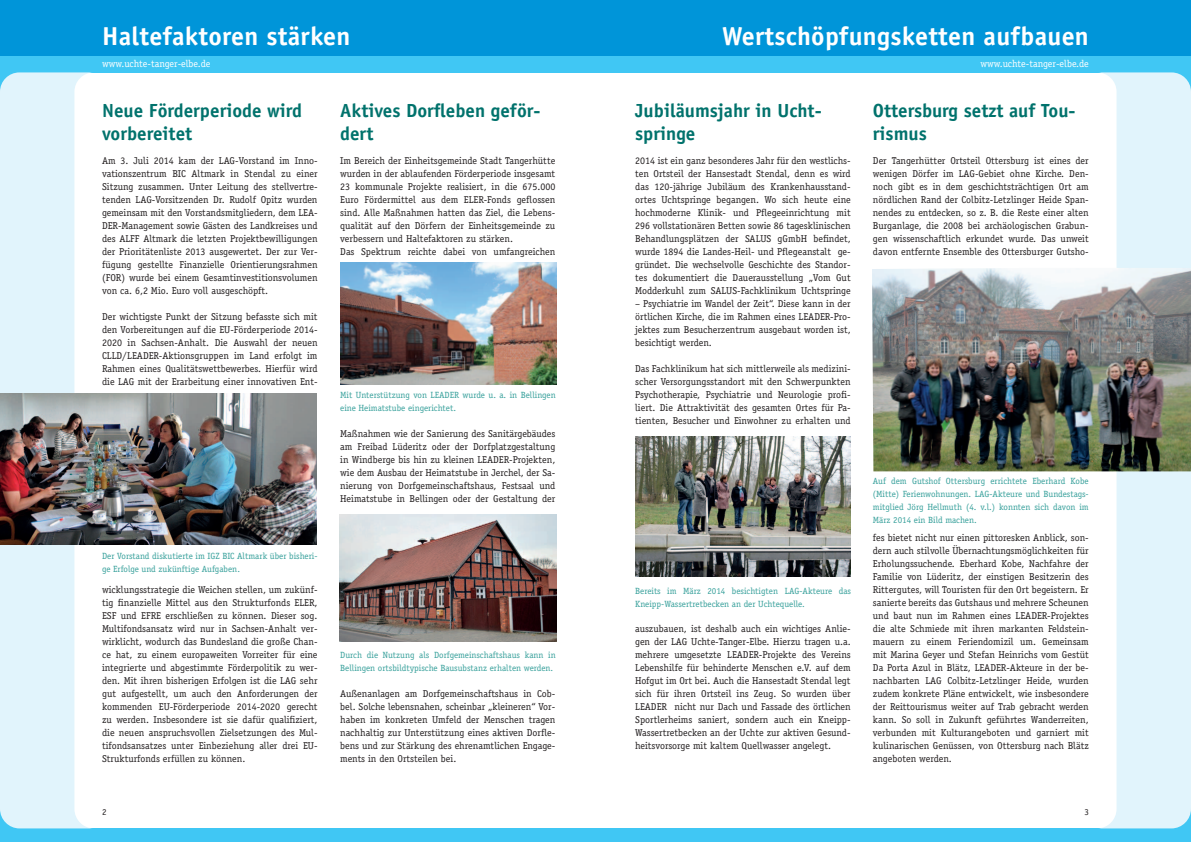
<style>
.page{position:relative;width:1191px;height:842px;background:#fff}
.page>*{position:absolute;margin:0;border:0;box-sizing:border-box;transform-origin:0 0}
.t1{font:700 26px "Officina Sans";letter-spacing:.01em;color:#fff}
.t2{font:700 19px/22.8px "Officina Sans";color:#00726c}
.t3{font:10px/13px "Officina Serif";color:#231f20;text-align:justify}
.t4{font:10px "Officina Serif";color:#fff}
.t5{font:9px/13px "Officina Serif";color:#39a19c}
.t6{font:9px "Officina Sans";color:#231f20}
</style>
<div class="page">
<div style="left:0;top:828px;width:1191px;height:14px;background:#40c7f4"></div>
<div style="left:0;top:55px;width:1191px;height:17px;background:#40c7f4"></div>
<div style="left:0;top:0;width:1191px;height:55px;background:#0095d9"></div>
<svg style="left:1097px;top:72px;width:94px;height:756px;fill:#e1f4fc"></svg>
<svg style="left:0;top:72px;width:94px;height:756px;fill:#e1f4fc"></svg>
<img style="left:635px;top:436px;width:215px;height:141px">
<img style="left:872px;top:268px;width:319px;height:203px">
<img style="left:339px;top:514px;width:217px;height:127px">
<img style="left:0;top:393px;width:317px;height:151px">
<img style="left:340px;top:262px;width:216px;height:122px">
<h1 class="t1" style="left:102px;top:20px;width:250px">Haltefaktoren stärken</h1>
<p class="t4" style="left:102px;top:58px;width:110px">www.uchte-tanger-elbe.de</p>
<h2 class="t2" style="left:102px;top:99px;width:201px">Neue Förderperiode wird vorbereitet</h2>
<p class="t3" style="left:102px;top:154px;width:217px">Am 3. Juli 2014 kam der LAG-Vorstand im Inno&shy;vationszentrum BIC Altmark in Stendal zu einer Sitzung zusammen. Unter Leitung des stellvertre&shy;tenden LAG-Vorsitzenden Dr. Rudolf Opitz wurden gemeinsam mit den Vorstandsmitgliedern, dem LEA-DER-Management sowie Gästen des Landkreises und des ALFF Altmark die letzten Projektbewilligungen der Prioritätenliste 2013 ausgewertet. Der zur Ver&shy;fügung gestellte Finanzielle Orientierungsrahmen (FOR) wurde bei einem Gesamtinvestitionsvolumen von ca. 6,2 Mio. Euro voll ausgeschöpft.</p>
<p class="t3" style="left:102px;top:310px;width:217px">Der wichtigste Punkt der Sitzung befasste sich mit den Vorbereitungen auf die EU-Förderperiode 2014- 2020 in Sachsen-Anhalt. Die Auswahl der neuen CLLD/LEADER-Aktionsgruppen im Land erfolgt im Rahmen eines Qualitätswettbewerbes. Hierfür wird die LAG mit der Erarbeitung einer innovativen Ent-</p>
<p class="t5" style="left:102px;top:549px;width:217px">Der Vorstand diskutierte im IGZ BIC Altmark über bisheri&shy;ge Erfolge und zukünftige Aufgaben.</p>
<p class="t3" style="left:102px;top:583px;width:217px">wicklungsstrategie die Weichen stellen, um zukünf&shy;tig finanzielle Mittel aus den Strukturfonds ELER, ESF und EFRE erschließen zu können. Dieser sog.<br>Multifondsansatz wird nur in Sachsen-Anhalt ver&shy;wirklicht, wodurch das Bundesland die große Chan&shy;ce hat, zu einem europaweiten Vorreiter für eine integrierte und abgestimmte Förderpolitik zu wer&shy;den. Mit ihren bisherigen Erfolgen ist die LAG sehr gut aufgestellt, um auch den Anforderungen der kommenden EU-Förderperiode 2014-2020 gerecht zu werden. Insbesondere ist sie dafür qualifiziert, die neuen anspruchsvollen Zielsetzungen des Mul&shy;tifondsansatzes unter Einbeziehung aller drei EU-Strukturfonds erfüllen zu können.</p>
<h2 class="t2" style="left:340px;top:99px;width:202px">Aktives Dorfleben geför&shy;dert</h2>
<p class="t3" style="left:340px;top:154px;width:217px;text-align:left">Im Bereich der Einheitsgemeinde Stadt Tangerhütte wurden in der ablaufenden Förderperiode insgesamt 23 kommunale Projekte realisiert, in die 675.000<br>Euro Fördermittel aus dem ELER-Fonds geflossen sind. Alle Maßnahmen hatten das Ziel, die Lebens&shy;qualität auf den Dörfern der Einheitsgemeinde zu verbessern und Haltefaktoren zu stärken.<br>Das Spektrum reichte dabei von umfangreichen</p>
<p class="t5" style="left:340px;top:388px;width:217px">Mit Unterstützung von LEADER wurde u. a. in Bellingen eine Heimatstube eingerichtet.</p>
<p class="t3" style="left:340px;top:427px;width:217px">Maßnahmen wie der Sanierung des Sanitärgebäudes am Freibad Lüderitz oder der Dorfplatzgestaltung in Windberge bis hin zu kleinen LEADER-Projekten, wie dem Ausbau der Heimatstube in Jerchel, der Sa&shy;nierung von Dorfgemeinschaftshaus, Festsaal und Heimatstube in Bellingen oder der Gestaltung der</p>
<p class="t5" style="left:340px;top:648px;width:217px">Durch die Nutzung als Dorfgemeinschaftshaus kann in<br>Bellingen ortsbildtypische Bausubstanz erhalten werden.</p>
<p class="t3" style="left:340px;top:687px;width:216px">Außenanlagen am Dorfgemeinschaftshaus in Cob&shy;bel. Solche lebensnahen, scheinbar „kleineren“ Vor&shy;haben im konkreten Umfeld der Menschen tragen nachhaltig zur Unterstützung eines aktiven Dorfle&shy;bens und zur Stärkung des ehrenamtlichen Engage&shy;ments in den Ortsteilen bei.</p>
<h1 class="t1" style="left:722px;top:20px;width:368px">Wertschöpfungsketten aufbauen</h1>
<p class="t4" style="left:980px;top:58px;width:110px">www.uchte-tanger-elbe.de</p>
<h2 class="t2" style="left:635px;top:99px;width:188px">Jubiläumsjahr in Ucht&shy;springe</h2>
<p class="t3" style="left:635px;top:154px;width:217px">2014 ist ein ganz besonderes Jahr für den westlichs&shy;ten Ortsteil der Hansestadt Stendal, denn es wird das 120-jährige Jubiläum des Krankenhausstand&shy;ortes Uchtspringe begangen. Wo sich heute eine hochmoderne Klinik- und Pflegeeinrichtung mit 296 vollstationären Betten sowie 86 tagesklinischen Behandlungsplätzen der SALUS gGmbH befindet, wurde 1894 die Landes-Heil- und Pflegeanstalt ge&shy;gründet. Die wechselvolle Geschichte des Standor&shy;tes dokumentiert die Dauerausstellung „Vom Gut Modderkuhl zum SALUS-Fachklinikum Uchtspringe</p>
<p class="t3" style="left:635px;top:297px;width:217px">– Psychiatrie im Wandel der Zeit“. Diese kann in der örtlichen Kirche, die im Rahmen eines LEADER-Pro&shy;jektes zum Besucherzentrum ausgebaut worden ist, besichtigt werden.</p>
<p class="t3" style="left:635px;top:362px;width:217px">Das Fachklinikum hat sich mittlerweile als medizini&shy;scher Versorgungsstandort mit den Schwerpunkten Psychotherapie, Psychiatrie und Neurologie profi&shy;liert. Die Attraktivität des gesamten Ortes für Pa&shy;tienten, Besucher und Einwohner zu erhalten und</p>
<h2 class="t2" style="left:873px;top:99px;width:204px">Ottersburg setzt auf Tou&shy;rismus</h2>
<p class="t3" style="left:873px;top:154px;width:217px">Der Tangerhütter Ortsteil Ottersburg ist eines der wenigen Dörfer im LAG-Gebiet ohne Kirche. Den&shy;noch gibt es in dem geschichtsträchtigen Ort am nördlichen Rand der Colbitz-Letzlinger Heide Span&shy;nendes zu entdecken, so z. B. die Reste einer alten Burganlage, die 2008 bei archäologischen Grabun&shy;gen wissenschaftlich erkundet wurde. Das unweit davon entfernte Ensemble des Ottersburger Gutsho-</p>
<p class="t5" style="left:635px;top:584px;width:217px">Bereits im März 2014 besichtigten LAG-Akteure das<br>Kneipp-Wassertretbecken an der Uchtequelle.</p>
<p class="t3" style="left:635px;top:622px;width:217px">auszubauen, ist deshalb auch ein wichtiges Anlie&shy;gen der LAG Uchte-Tanger-Elbe. Hierzu tragen u.a. mehrere umgesetzte LEADER-Projekte des Vereins Lebenshilfe für behinderte Menschen e.V. auf dem Hofgut im Ort bei. Auch die Hansestadt Stendal legt sich für ihren Ortsteil ins Zeug. So wurden über LEADER nicht nur Dach und Fassade des örtlichen Sportlerheims saniert, sondern auch ein Kneipp-Wassertretbecken an der Uchte zur aktiven Gesund&shy;heitsvorsorge mit kaltem Quellwasser angelegt.</p>
<p class="t5" style="left:873px;top:474px;width:217px;text-align:justify">Auf dem Gutshof Ottersburg errichtete Eberhard Kobe (Mitte) Ferienwohnungen. LAG-Akteure und Bundestags&shy;mitglied Jörg Hellmuth (4. v.l.) konnten sich davon im März 2014 ein Bild machen.</p>
<p class="t3" style="left:873px;top:531px;width:217px">fes bietet nicht nur einen pittoresken Anblick, son&shy;dern auch stilvolle Übernachtungsmöglichkeiten für Erholungssuchende. Eberhard Kobe, Nachfahre der Familie von Lüderitz, der einstigen Besitzerin des Rittergutes, will Touristen für den Ort begeistern. Er sanierte bereits das Gutshaus und mehrere Scheunen und baut nun im Rahmen eines LEADER-Projektes die alte Schmiede mit ihren markanten Feldstein&shy;mauern zu einem Feriendomizil um. Gemeinsam mit Marina Geyer und Stefan Heinrichs vom Gestüt Da Porta Azul in Blätz, LEADER-Akteure in der be&shy;nachbarten LAG Colbitz-Letzlinger Heide, wurden zudem konkrete Pläne entwickelt, wie insbesondere der Reittourismus weiter auf Trab gebracht werden kann. So soll in Zukunft geführtes Wanderreiten, verbunden mit Kulturangeboten und garniert mit kulinarischen Genüssen, von Ottersburg nach Blätz angeboten werden.</p>
<p class="t6" style="left:102px;top:806px;width:6px">2</p>
<p class="t6" style="left:1084px;top:806px;width:6px">3</p>
</div>
